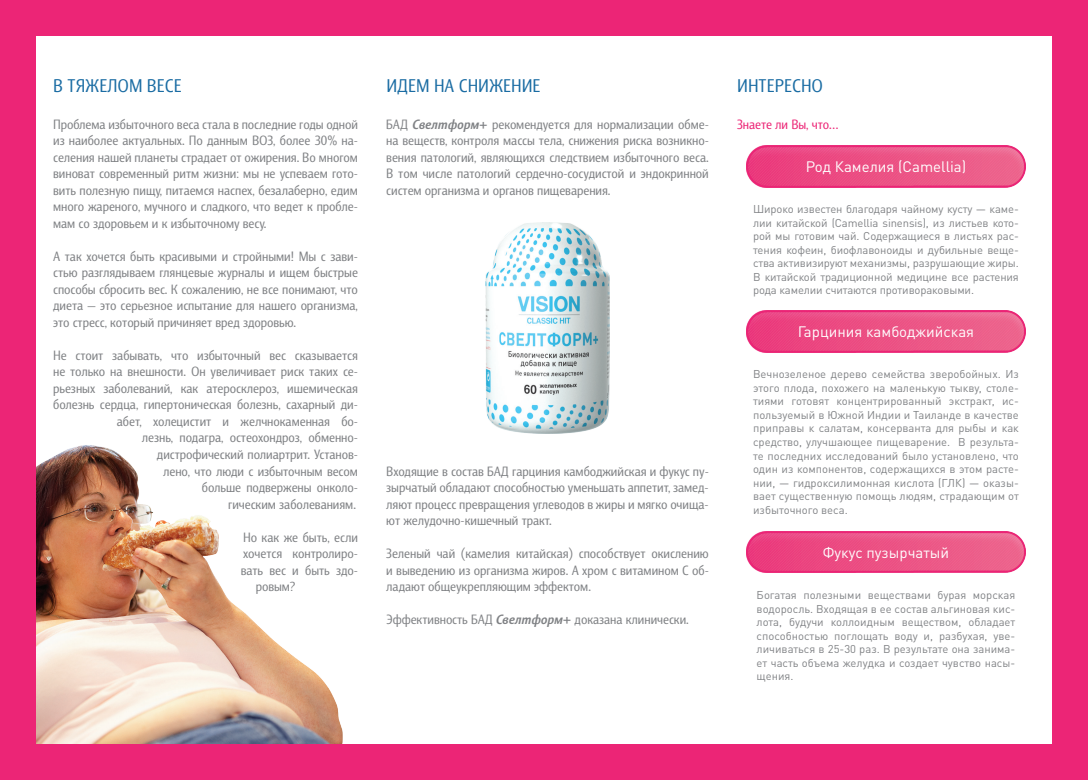
<style>
.page{position:relative;width:1088px;height:780px;background:#fff}
.page>*{position:absolute;margin:0;border:0;box-sizing:border-box;transform-origin:0 0}
.t1{font:18.75px "Barnaul Grotesk";letter-spacing:.01em;color:#1a6ca3}
.t2{font:15px "DIN Pro";color:#fff}
.t3{font:13.75px/16.5px "Barnaul Grotesk";color:#808285;text-align:justify}
.t4{font:13.75px "Barnaul Grotesk";color:#ec2576}
.t5{font:11.25px/13.5px "DIN Pro";color:#808285;text-align:justify}
.s1{font-weight:700;font-style:italic}
</style>
<div class="page">
<img style="left:35px;top:440px;width:308px;height:304px">
<div style="left:0;top:744px;width:1088px;height:36px;background:#ec2576"></div>
<div style="left:0;top:0;width:1088px;height:35px;background:#ec2576"></div>
<div style="left:0;top:0;width:35px;height:780px;background:#ec2576"></div>
<div style="left:1052px;top:0;width:36px;height:780px;background:#ec2576"></div>
<img style="left:485px;top:222px;width:124px;height:211px">
<img style="left:747px;top:145px;width:278px;height:42px">
<img style="left:747px;top:310px;width:278px;height:42px">
<img style="left:747px;top:531px;width:278px;height:42px">
<h1 class="t1" style="left:53px;top:75px;width:130px">В тяжелом весе</h1>
<h1 class="t1" style="left:386px;top:75px;width:155px">Идем на снижение</h1>
<h1 class="t1" style="left:737px;top:75px;width:10px">ИНТЕ</h1>
<h1 class="t1" style="left:775px;top:75px;width:38px">РЕСНО</h1>
<p class="t3" style="left:53px;top:116px;width:306px">Проблема избыточного веса стала в последние годы одной из наиболее актуальных. По данным ВОЗ, более 30% на&shy;селения нашей планеты страдает от ожирения. Во многом виноват современный ритм жизни: мы не успеваем гото&shy;вить полезную пищу, питаемся наспех, безалаберно, едим много жареного, мучного и сладкого, что ведет к пробле&shy;мам со здоровьем и к избыточному весу.</p>
<p class="t3" style="left:53px;top:248px;width:306px">А так хочется быть красивыми и стройными! Мы с зави&shy;стью разглядываем глянцевые журналы и ищем быстрые способы сбросить вес. К сожалению, не все понимают, что диета — это серьезное испытание для нашего организма, это стресс, который причиняет вред здоровью.</p>
<p class="t3" style="left:53px;top:347px;width:306px;text-align:right">Не стоит забывать, что избыточный вес сказывается не только на внешности. Он увеличивает риск таких се&shy;рьезных заболеваний, как атеросклероз, ишемическая болезнь сердца, гипертоническая болезнь, сахарный ди&shy;абет, холецистит и желчнокаменная бо-<br>лезнь, подагра, остеохондроз, обменно&shy;дистрофический полиартрит. Установ-<br>лено, что люди с избыточным весом<br>больше подвержены онколо-<br>гическим заболеваниям.</p>
<p class="t3" style="left:243px;top:528px;width:116px">Но как же быть, если</p>
<p class="t3" style="left:243px;top:545px;width:116px">хочется контролиро-</p>
<p class="t3" style="left:241px;top:561px;width:119px">вать вес и быть здо-</p>
<p class="t3" style="left:256px;top:578px;width:42px">ровым?</p>
<p class="t3" style="left:386px;top:116px;width:324px">БАД <span class="s1">Свелтформ+</span> рекомендуется для нормализации обме&shy;на веществ, контроля массы тела, снижения риска возникно&shy;вения патологий, являющихся следствием избыточного веса.<br>В том числе патологий сердечно-сосудистой и эндокринной систем организма и органов пищеварения.</p>
<p class="t4" style="left:737px;top:116px;width:103px">Знаете ли Вы, что...</p>
<p class="t2" style="left:806px;top:157px;width:162px">Род Камелия (Camellia)</p>
<p class="t5" style="left:753px;top:202px;width:267px">Широко известен благодаря чайному кусту — каме&shy;лии китайской (Camellia sinensis), из листьев кото&shy;рой мы готовим чай. Содержащиеся в листьях рас&shy;тения кофеин, биофлавоноиды и дубильные веще&shy;ства активизируют механизмы, разрушающие жиры.<br>В китайской традиционной медицине все растения рода камелии считаются противораковыми.</p>
<p class="t2" style="left:798px;top:322px;width:178px">Гарциния камбоджийская</p>
<p class="t5" style="left:753px;top:367px;width:267px">Вечнозеленое дерево семейства зверобойных. Из этого плода, похожего на маленькую тыкву, столе&shy;тиями готовят концентрированный экстракт, ис&shy;пользуемый в Южной Индии и Таиланде в качестве приправы к салатам, консерванта для рыбы и как средство, улучшающее пищеварение. В результа&shy;те последних исследований было установлено, что один из компонентов, содержащихся в этом расте&shy;нии, — гидроксилимонная кислота (ГЛ К) — оказы&shy;вает существенную помощь людям, страдающим от избыточного веса.</p>
<p class="t2" style="left:823px;top:543px;width:128px">Фукус пузырчатый</p>
<p class="t5" style="left:756px;top:588px;width:260px">Богатая полезными веществами бурая морская водоросль. Входящая в ее состав альгиновая кис&shy;лота, будучи коллоидным веществом, обладает способностью поглощать воду и, разбухая, уве&shy;личиваться в 25-30 раз. В результате она занима&shy;ет часть объема желудка и создает чувство насы&shy;щения.</p>
<p class="t3" style="left:386px;top:462px;width:324px">Входящие в состав БАД гарциния камбоджийская и фукус пу&shy;зырчатый обладают способностью уменьшать аппетит, замед&shy;ляют процесс превращения углеводов в жиры и мягко очища&shy;ют желудочно-кишечный тракт.</p>
<p class="t3" style="left:386px;top:545px;width:324px">Зеленый чай (камелия китайская) способствует окислению и выведению из организма жиров. А хром с витамином С об&shy;ладают общеукрепляющим эффектом.</p>
<p class="t3" style="left:386px;top:611px;width:304px">Эффективность БАД <span class="s1">Свелтформ+</span> доказана клинически.</p>
</div>
